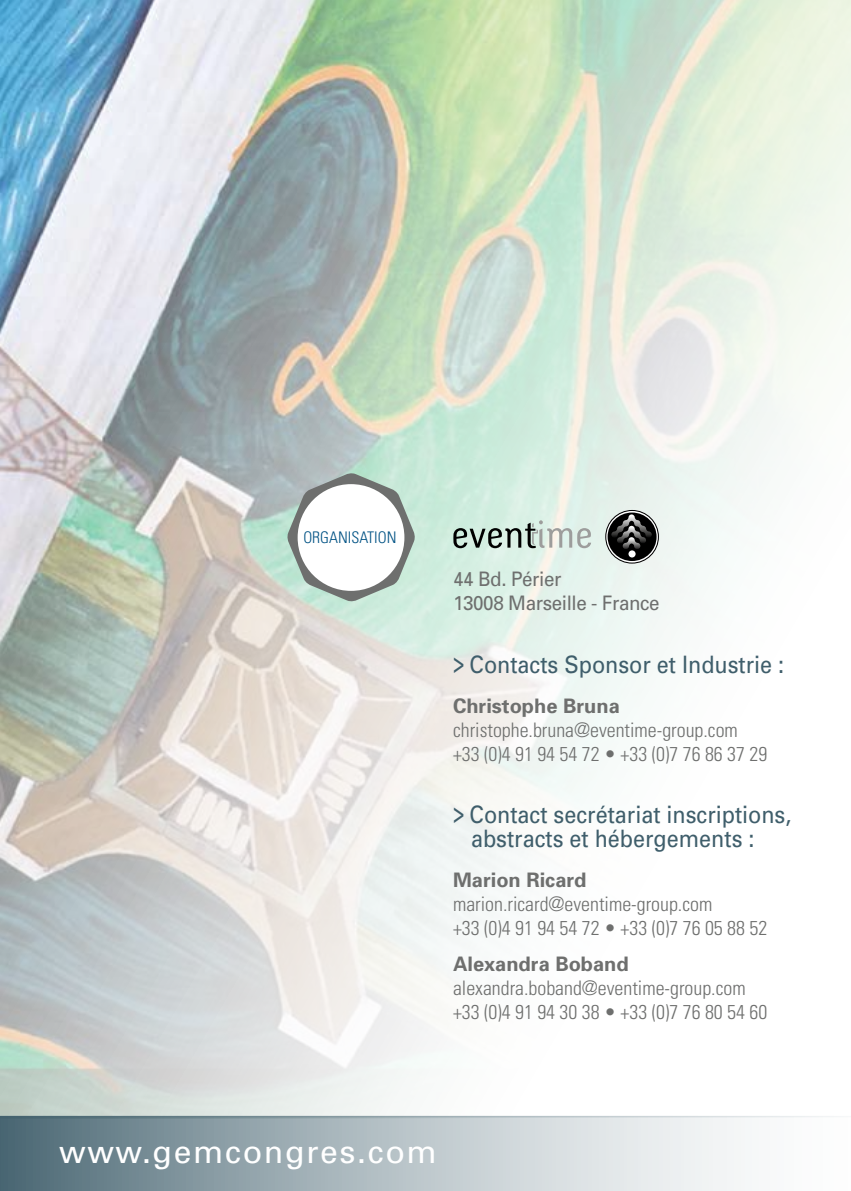
<style>
.page{position:relative;width:851px;height:1191px;background:#fff}
.page>*{position:absolute;margin:0;border:0;box-sizing:border-box;transform-origin:0 0}
.t1{font:32px "Univers";letter-spacing:.05em;color:#fff}
.t2{font:24px/24px "Univers";color:#3f5e6b;scale:.9 1}
.t3{font:300 condensed 20px/24px "Univers";color:#6e6f6e}
.t4{font:700 20px "Univers";color:#6e6f6e}
.t5{font:20px/24px "Univers";letter-spacing:-.02em;color:#6e6f6e;scale:.94 1}
.t6{font:300 condensed 16px "Univers";color:#005284}
.s1{font-size:32px}
</style>
<div class="page">
<img style="left:0;top:0;width:850px;height:1115px">
<svg style="left:453px;top:520px;width:138px;height:28px;background:#b1c0b8"></svg>
<svg style="left:605px;top:510px;width:53px;height:53px;background:#606160"></svg>
<svg style="left:286px;top:472px;width:129px;height:130px"></svg>
<svg style="left:0;top:1117px;width:794px;height:74px;background:#afbcc1"></svg>
<hr style="left:0;top:1115px;width:850px;height:2px;background:#3f5e6b">
<p class="t6" style="left:303px;top:528px;width:95px">ORGANISATION</p>
<p class="t5" style="left:453px;top:567px;width:221px">44 Bd. Périer<br>13008 Marseille - France</p>
<p class="t2" style="left:453px;top:651px;width:369px"><span class="s1">&gt;</span> Contacts Sponsor et Industrie :</p>
<p class="t4" style="left:453px;top:692px;width:168px">Christophe Bruna</p>
<p class="t3" style="left:453px;top:717px;width:316px">christophe.bruna@eventime-group.com +33 (0)4 91 94 54 72 • +33 (0)7 76 86 37 29</p>
<p class="t2" style="left:471px;top:802px;width:357px;text-indent:-18px"><span class="s1">&gt;</span> Contact secrétariat inscriptions, abstracts et hébergements :</p>
<p class="t4" style="left:453px;top:867px;width:135px">Marion Ricard</p>
<p class="t3" style="left:453px;top:891px;width:316px">marion.ricard@eventime-group.com<br>+33 (0)4 91 94 54 72 • +33 (0)7 76 05 88 52</p>
<p class="t4" style="left:453px;top:951px;width:177px">Alexandra Boband</p>
<p class="t3" style="left:453px;top:975px;width:316px">alexandra.boband@eventime-group.com +33 (0)4 91 94 30 38 • +33 (0)7 76 80 54 60</p>
<h1 class="t1" style="left:59px;top:1131px;width:379px">www.gemcongres.com</h1>
</div>
